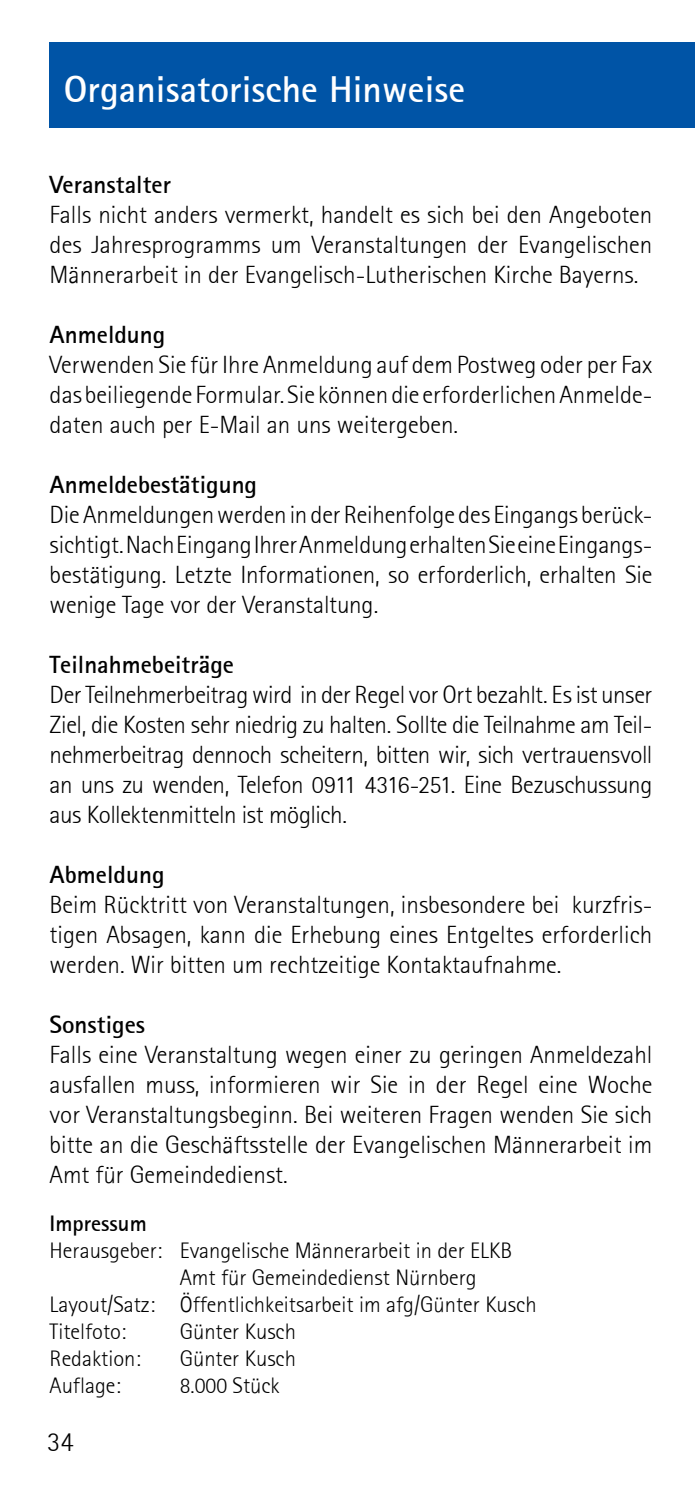
<style>
.page{position:relative;width:695px;height:1489px;background:#fff}
.page>*{position:absolute;margin:0;border:0;box-sizing:border-box;transform-origin:0 0}
.t1{font:37.5px "Rotis Sans Serif Bold 65";color:#fff}
.t2{font:27.5px "Rotis Sans Serif Light 45";color:#000}
.t3{font:25px/30px "Rotis Sans Serif Light 45";color:#000;text-align:justify}
.t4{font:25px "Rotis Sans Serif Bold 65";color:#000}
.t5{font:22.5px "Rotis Sans Serif Light 45";color:#000}
.t6{font:22.5px "Rotis Sans Serif Bold 65";color:#000}
</style>
<div class="page">
<div style="left:50px;top:43px;width:644px;height:85px;background:#0054a6"></div>
<h1 class="t1" style="left:64px;top:65px;width:403px">Organisatorische Hinweise</h1>
<p class="t4" style="left:50px;top:168px;width:123px">Veranstalter</p>
<p class="t3" style="left:50px;top:199px;width:604px">Falls nicht anders vermerkt, handelt es sich bei den Angeboten des Jahresprogramms um Veranstaltungen der Evangelischen Männerarbeit in der Evangelisch-Lutherischen Kirche Bayerns.</p>
<p class="t4" style="left:50px;top:318px;width:117px">Anmeldung</p>
<p class="t3" style="left:50px;top:349px;width:604px">Verwenden Sie für Ihre Anmeldung auf dem Postweg oder per Fax das beiliegende Formular. Sie können die erforderlichen Anmelde&shy;daten auch per E-Mail an uns weitergeben.</p>
<p class="t4" style="left:50px;top:468px;width:209px">Anmeldebestätigung</p>
<p class="t3" style="left:50px;top:499px;width:604px">Die Anmeldungen werden in der Reihenfolge des Eingangs berück&shy;sichtigt. Nach Eingang Ihrer Anmeldung erhalten Sie eine Eingangs&shy;bestätigung. Letzte Informationen, so erforderlich, erhalten Sie wenige Tage vor der Veranstaltung.</p>
<p class="t4" style="left:50px;top:648px;width:186px">Teilnahmebeiträge</p>
<p class="t3" style="left:50px;top:679px;width:604px">Der Teilnehmerbeitrag wird in der Regel vor Ort bezahlt. Es ist unser Ziel, die Kosten sehr niedrig zu halten. Sollte die Teilnahme am Teil&shy;nehmerbeitrag dennoch scheitern, bitten wir, sich vertrauensvoll an uns zu wenden, Telefon 0911 4316-251. Eine Bezuschussung aus Kollektenmitteln ist möglich.</p>
<p class="t4" style="left:50px;top:858px;width:116px">Abmeldung</p>
<p class="t3" style="left:50px;top:889px;width:604px">Beim Rücktritt von Veranstaltungen, insbesondere bei kurzfris&shy;tigen Absagen, kann die Erhebung eines Entgeltes erforderlich werden. Wir bitten um rechtzeitige Kontaktaufnahme.</p>
<p class="t4" style="left:50px;top:1008px;width:97px">Sonstiges</p>
<p class="t3" style="left:50px;top:1039px;width:604px">Falls eine Veranstaltung wegen einer zu geringen Anmeldezahl ausfallen muss, informieren wir Sie in der Regel eine Woche vor Veranstaltungsbeginn. Bei weiteren Fragen wenden Sie sich bitte an die Geschäftsstelle der Evangelischen Männerarbeit im Amt für Gemeindedienst.</p>
<p class="t6" style="left:50px;top:1208px;width:99px">Impressum</p>
<p class="t5" style="left:50px;top:1236px;width:464px">Herausgeber: Evangelische Männerarbeit in der ELKB</p>
<p class="t5" style="left:180px;top:1263px;width:298px">Amt für Gemeindedienst Nürnberg</p>
<p class="t5" style="left:50px;top:1290px;width:488px">Layout/Satz: Öffentlichkeitsarbeit im afg/Günter Kusch</p>
<p class="t5" style="left:50px;top:1317px;width:78px">Titelfoto:</p>
<p class="t5" style="left:180px;top:1317px;width:118px">Günter Kusch</p>
<p class="t5" style="left:50px;top:1344px;width:93px">Redaktion:</p>
<p class="t5" style="left:180px;top:1344px;width:118px">Günter Kusch</p>
<p class="t5" style="left:50px;top:1371px;width:73px">Auflage:</p>
<p class="t5" style="left:180px;top:1371px;width:101px">8.000 Stück</p>
<p class="t2" style="left:47px;top:1426px;width:28px">34</p>
</div>
